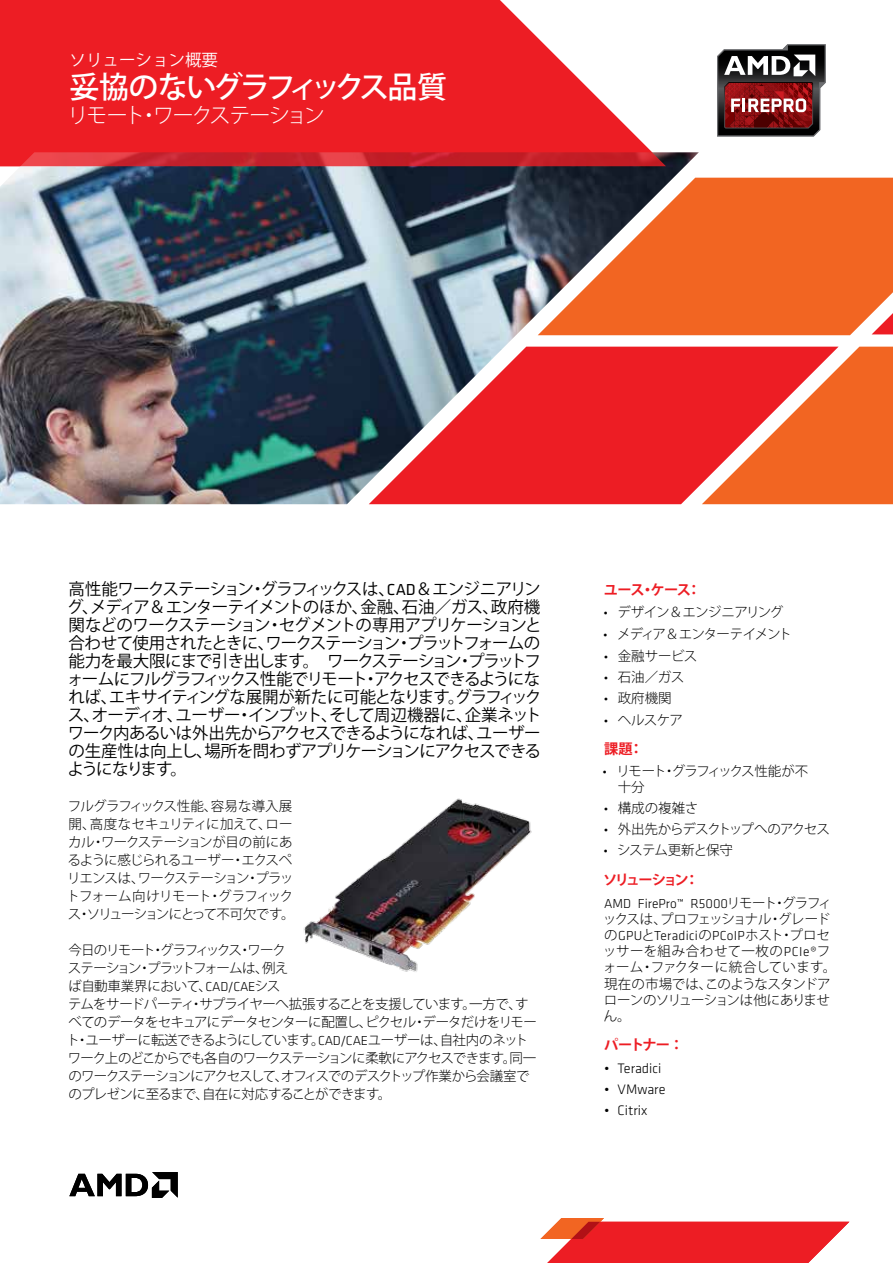
<style>
.page{position:relative;width:893px;height:1263px;background:#fff}
.page>*{position:absolute;margin:0;border:0;box-sizing:border-box;transform-origin:0 0}
.t1{font:500 30px "Koz Go Pr 6 N";letter-spacing:-.1em;color:#fff}
.t2{font:300 21px "Koz Go Pr 6 N";letter-spacing:-.09em;color:#fff}
.t3{font:16.5px/18px "Koz Go Pr 6 N";letter-spacing:-.045em;color:#000;text-align:justify}
.t4{font:16.5px "Koz Go Pr 6 N";color:#fff}
.t5{font:300 14.25px "Klavika";color:#000}
.t6{font:700 14.25px "Koz Go Pr 6 N";letter-spacing:-.1em;color:#ed1d24}
.t7{font:700 14.25px "Koz Go Pr 6 N";letter-spacing:-.18em;color:#ed1d24}
.t8{font:300 13.5px/18px "Koz Go Pr 6 N";letter-spacing:-.055em;color:#000}
.t9{font:300 13.5px/16.2px "Koz Go Pr 6 N";letter-spacing:-.025em;color:#000}
.t10{font:300 13.5px/15.8px "Koz Go Pr 6 N";letter-spacing:-.075em;color:#000}
.t11{font:300 13.5px "Klavika";letter-spacing:.025em;color:#000}
.t12{font:300 13.5px "Klavika";letter-spacing:.005em;color:#000}
.t13{font:300 13.5px "Koz Go Pr 6 N";letter-spacing:-.105em;color:#000}
.t14{font:300 13.5px "Koz Go Pr 6 N";letter-spacing:-.09em;color:#000}
.s1{font-family:"Klavika"}
.s2{font-family:"Koz Go Pr 6 N"}
</style>
<div class="page">
<svg style="left:702px;top:347px;width:191px;height:157px;background:#f15e39"></svg>
<div style="left:699px;top:178px;width:194px;height:157px;background:#f26522"></div>
<img style="left:0;top:152px;width:699px;height:352px">
<img style="left:303px;top:798px;width:229px;height:174px">
<svg style="left:0;top:0;width:666px;height:166px;background:#ec383e"></svg>
<svg style="left:540px;top:1218px;width:309px;height:45px"></svg>
<svg style="left:717px;top:44px;width:109px;height:92px"></svg>
<svg style="left:69px;top:1172px;width:109px;height:26px"></svg>
<p class="t4" style="left:70px;top:51px;width:150px">ソリューション概要</p>
<h1 class="t1" style="left:70px;top:70px;width:379px">妥協のないグラフィックス品質</h1>
<h2 class="t2" style="left:68px;top:104px;width:259px">リモート・ワークステーション</h2>
<p class="t3" style="left:67px;top:580px;width:476px">高性能ワークステーション・グラフィックスは、<span class="s1">CAD</span>＆エンジニアリング、メディア＆エンターテイメントのほか、金融、石油／ガス、政府機関などのワークステーション・セグメントの専用アプリケーションと合わせて使用されたときに、ワークステーション・プラットフォームの能力を最大限にまで引き出します。ワークステーション・プラットフォームにフルグラフィックス性能でリモート・アクセスできるようになれば、エキサイティングな展開が新たに可能となります。グラフィックス、オーディオ、ユーザー・インプット、そして周辺機器に、企業ネットワーク内あるいは外出先からアクセスできるようになれば、ユーザーの生産性は向上し、場所を問わずアプリケーションにアクセスできるようになります。</p>
<p class="t8" style="left:67px;top:797px;width:230px">フルグラフィックス性能、容易な導入展開、高度なセキュリティに加えて、ローカル・ワークステーションが目の前にあるように感じられるユーザー・エクスペリエンスは、ワークステーション・プラットフォーム向けリモート・グラフィックス・ソリューションにとって不可欠です。</p>
<p class="t8" style="left:67px;top:941px;width:472px">今日のリモート・グラフィックス・ワーク<br>ステーション・プラットフォームは、例え<br>ば自動車業界において、<span class="s1">CAD/CAE</span>シス<br>テムをサードパーティ・サプライヤーへ拡張することを支援しています。一方で、すべてのデータをセキュアにデータセンターに配置し、ピクセル・データだけをリモート・ユーザーに転送できるようにしています。<span class="s1">CAD/CAE</span>ユーザーは、自社内のネットワーク上のどこからでも各自のワークステーションに柔軟にアクセスできます。同一のワークステーションにアクセスして、オフィスでのデスクトップ作業から会議室でのプレゼンに至るまで、自在に対応することができます。</p>
<p class="t6" style="left:604px;top:582px;width:99px">ユース・ケース：</p>
<p class="t8" style="left:604px;top:604px;width:181px">• デザイン＆エンジニアリング</p>
<p class="t14" style="left:604px;top:626px;width:190px">• メディア＆エンターテイメント</p>
<p class="t8" style="left:604px;top:647px;width:95px">• 金融サービス</p>
<p class="t8" style="left:604px;top:668px;width:82px">• 石油／ガス</p>
<p class="t8" style="left:604px;top:690px;width:69px">• 政府機関</p>
<p class="t8" style="left:604px;top:711px;width:80px">• ヘルスケア</p>
<p class="t6" style="left:604px;top:740px;width:41px">課題：</p>
<p class="t10" style="left:618px;top:764px;width:192px;text-indent:-15px">• リモート・グラフィックス性能が不十分</p>
<p class="t8" style="left:604px;top:799px;width:96px">• 構成の複雑さ</p>
<p class="t10" style="left:604px;top:822px;width:227px">• 外出先からデスクトップへのアクセス</p>
<p class="t8" style="left:604px;top:842px;width:131px">• システム更新と保守</p>
<p class="t7" style="left:603px;top:871px;width:97px">ソリューション：</p>
<p class="t12" style="left:604px;top:896px;width:229px">AMD FirePro™ R5000<span class="s2">リモート・グラフィ</span></p>
<p class="t13" style="left:603px;top:911px;width:229px">ックスは、プロフェッショナル・グレード</p>
<p class="t11" style="left:604px;top:928px;width:227px"><span class="s2">の</span>GPU<span class="s2">と</span>Teradici<span class="s2">の</span>PCoIP<span class="s2">ホスト・プロセ</span></p>
<p class="t9" style="left:603px;top:943px;width:235px">ッサーを組み合わせて一枚の<span class="s1">PCIe®</span>フォーム・ファクターに統合しています。現在の市場では、このようなスタンドアローンのソリューションは他にありません。</p>
<p class="t6" style="left:604px;top:1037px;width:81px">パートナー ：</p>
<p class="t5" style="left:604px;top:1060px;width:59px">• Teradici</p>
<p class="t5" style="left:604px;top:1081px;width:63px">• VMware</p>
<p class="t5" style="left:604px;top:1103px;width:45px">• Citrix</p>
</div>
